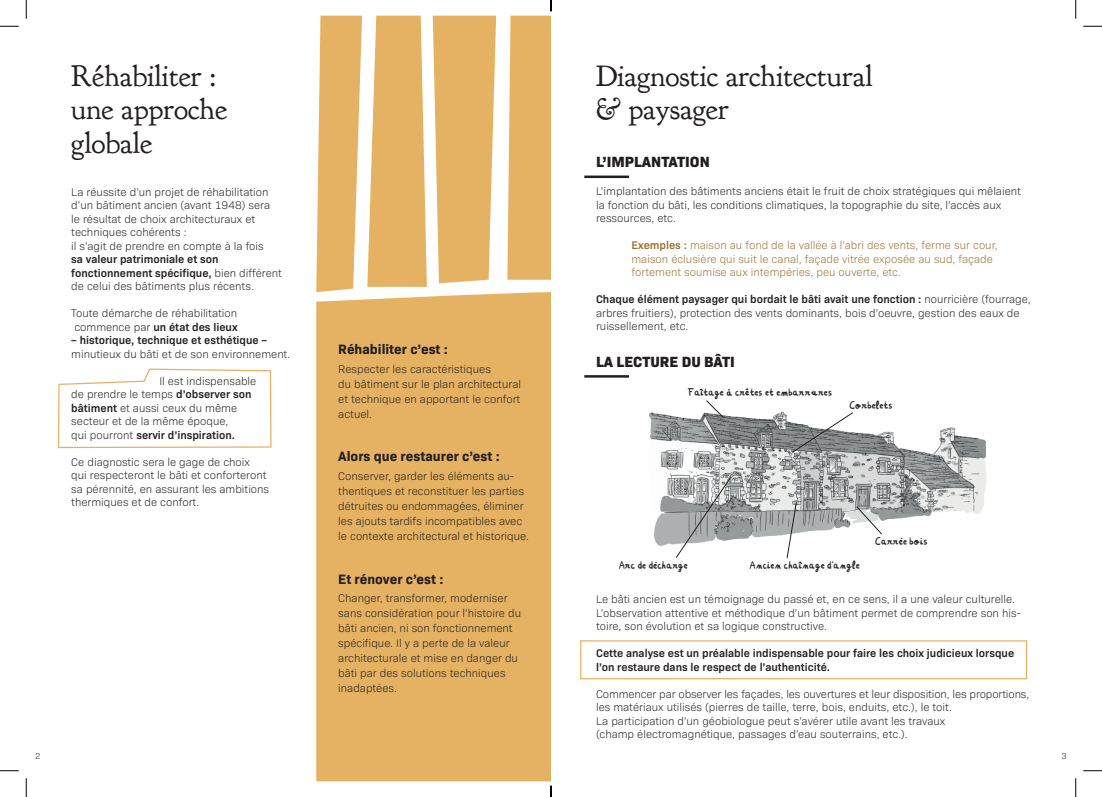
<style>
.page{position:relative;width:1102px;height:797px;background:#fff}
.page>*{position:absolute;margin:0;border:0;box-sizing:border-box;transform-origin:0 0}
.t1{font:30px/33.8px "Goudy Bookletter 1911";color:#231f20}
.t2{font:800 15px "Bio Sans";color:#231f20}
.t3{font:700 13.75px "Bio Sans";color:#231f20}
.t4{font:12.5px "Myfont Tiez Breiz";letter-spacing:-.05em;color:#231f20}
.t5{font:300 11.25px/13.5px "Bio Sans";color:#231f20}
.t6{font:600 11.25px/13.5px "Bio Sans";color:#231f20}
.t7{font:300 11.25px/13.5px "Bio Sans";color:#9c7031}
.t8{font:300 8.75px "Bio Sans";color:#231f20}
.s1{font-weight:600}
.s2{font-weight:300}
</style>
<div class="page">
<div style="left:316px;top:292px;width:235px;height:489px;background:#e5b263"></div>
<svg style="left:57px;top:368px;width:215px;height:80px"></svg>
<svg style="left:316px;top:16px;width:111px;height:276px"></svg>
<svg style="left:433px;top:16px;width:63px;height:267px;background:#e7ba73"></svg>
<hr style="left:584px;top:175px;width:45px;height:3px;background:#231f20">
<hr style="left:584px;top:375px;width:45px;height:2px;background:#231f20">
<div style="left:580px;top:640px;width:447px;height:39px;border:1px solid #e5b263"></div>
<img style="left:649px;top:411px;width:338px;height:135px">
<svg style="left:705px;top:400px;width:18px;height:18px"></svg>
<svg style="left:791px;top:411px;width:62px;height:42px"></svg>
<svg style="left:675px;top:476px;width:56px;height:82px"></svg>
<svg style="left:786px;top:501px;width:11px;height:58px"></svg>
<svg style="left:855px;top:505px;width:27px;height:30px"></svg>
<svg style="left:0;top:25px;width:19px;height:2px"></svg>
<svg style="left:1083px;top:25px;width:18px;height:2px"></svg>
<svg style="left:0;top:770px;width:19px;height:1px"></svg>
<svg style="left:1083px;top:770px;width:18px;height:1px"></svg>
<svg style="left:25px;top:0;width:2px;height:19px"></svg>
<svg style="left:25px;top:778px;width:2px;height:19px"></svg>
<svg style="left:1075px;top:0;width:1px;height:19px"></svg>
<svg style="left:1075px;top:778px;width:1px;height:19px"></svg>
<svg style="left:507px;top:0;width:44px;height:280px;background:#e7b972"></svg>
<svg style="left:550px;top:785px;width:1px;height:12px"></svg>
<h1 class="t1" style="left:71px;top:61px;width:157px">Réhabiliter : une approche globale</h1>
<h1 class="t1" style="left:596px;top:61px;width:278px">Diagnostic architectural &amp; paysager</h1>
<h2 class="t2" style="left:596px;top:153px;width:115px">L’IMPLANTATION</h2>
<p class="t5" style="left:596px;top:185px;width:426px">L’implantation des bâtiments anciens était le fruit de choix stratégiques qui mêlaient la fonction du bâti, les conditions climatiques, la topographie du site, l’accès aux ressources, etc.</p>
<p class="t7" style="left:631px;top:239px;width:368px"><span class="s1">Exemples :</span> maison au fond de la vallée à l’abri des vents, ferme sur cour, maison éclusière qui suit le canal, façade vitrée exposée au sud, façade fortement soumise aux intempéries, peu ouverte, etc.</p>
<p class="t5" style="left:596px;top:293px;width:436px"><span class="s1">Chaque élément paysager qui bordait le bâti avait une fonction :</span> nourricière (fourrage, arbres fruitiers), protection des vents dominants, bois d’oeuvre, gestion des eaux de ruissellement, etc.</p>
<p class="t5" style="left:71px;top:186px;width:200px">La réussite d’un projet de réhabilitation d’un bâtiment ancien (avant 1948) sera le résultat de choix architecturaux et techniques cohérents :<br>il s’agit de prendre en compte à la fois</p>
<p class="t6" style="left:71px;top:252px;width:212px">sa valeur patrimoniale et son fonctionnement spécifique, <span class="s2">bien différent de celui des bâtiments plus récents.</span></p>
<p class="t5" style="left:71px;top:307px;width:168px">Toute démarche de réhabilitation commence par <span class="s1">un état des lieux</span></p>
<p class="t6" style="left:71px;top:333px;width:197px">– historique, technique et esthétique –</p>
<p class="t5" style="left:71px;top:348px;width:221px">minutieux du bâti et de son environnement.</p>
<p class="t5" style="left:71px;top:375px;width:187px;text-indent:88px">Il est indispensable de prendre le temps <span class="s1">d’observer son bâtiment</span> et aussi ceux du même secteur et de la même époque,<br>qui pourront <span class="s1">servir d’inspiration.</span></p>
<p class="t5" style="left:71px;top:456px;width:199px">Ce diagnostic sera le gage de choix<br>qui respecteront le bâti et conforteront sa pérennité, en assurant les ambitions thermiques et de confort.</p>
<p class="t3" style="left:338px;top:344px;width:111px">Réhabiliter c’est :</p>
<p class="t5" style="left:338px;top:362px;width:184px;line-height:15px">Respecter les caractéristiques<br>du bâtiment sur le plan architectural et technique en apportant le confort actuel.</p>
<p class="t3" style="left:338px;top:451px;width:163px">Alors que restaurer c’est :</p>
<p class="t5" style="left:338px;top:469px;width:192px;line-height:15px">Conserver, garder les éléments au&shy;thentiques et reconstituer les parties détruites ou endommagées, éliminer les ajouts tardifs incompatibles avec le contexte architectural et historique.</p>
<p class="t3" style="left:338px;top:573px;width:107px">Et rénover c’est :</p>
<p class="t5" style="left:338px;top:592px;width:184px;line-height:15px">Changer, transformer, moderniser sans considération pour l’histoire du bâti ancien, ni son fonctionnement spécifique. Il y a perte de la valeur architecturale et mise en danger du bâti par des solutions techniques inadaptées.</p>
<h2 class="t2" style="left:596px;top:353px;width:140px">LA LECTURE DU BÂTI</h2>
<p class="t4" style="left:687px;top:387px;width:147px">Faitage à crêtes et embarrures</p>
<p class="t4" style="left:699px;top:387px;width:6px">ˆ</p>
<p class="t4" style="left:849px;top:400px;width:45px">Corbelets</p>
<p class="t4" style="left:874px;top:536px;width:54px">Carrée bois</p>
<p class="t4" style="left:749px;top:560px;width:112px">Ancien chainage d’angle</p>
<p class="t4" style="left:618px;top:560px;width:71px">Arc de décharge</p>
<p class="t4" style="left:798px;top:560px;width:6px">ˆ</p>
<p class="t5" style="left:596px;top:593px;width:426px">Le bâti ancien est un témoignage du passé et, en ce sens, il a une valeur culturelle.<br>L’observation attentive et méthodique d’un bâtiment permet de comprendre son his&shy;toire, son évolution et sa logique constructive.</p>
<p class="t6" style="left:596px;top:646px;width:419px">Cette analyse est un préalable indispensable pour faire les choix judicieux lorsque l’on restaure dans le respect de l’authenticité.</p>
<p class="t5" style="left:596px;top:688px;width:435px">Commencer par observer les façades, les ouvertures et leur disposition, les proportions, les matériaux utilisés (pierres de taille, terre, bois, enduits, etc.), le toit.<br>La participation d’un géobiologue peut s’avérer utile avant les travaux<br>(champ électromagnétique, passages d’eau souterrains, etc.).</p>
<p class="t8" style="left:35px;top:753px;width:7px">2</p>
<p class="t8" style="left:1061px;top:753px;width:7px">3</p>
</div>
